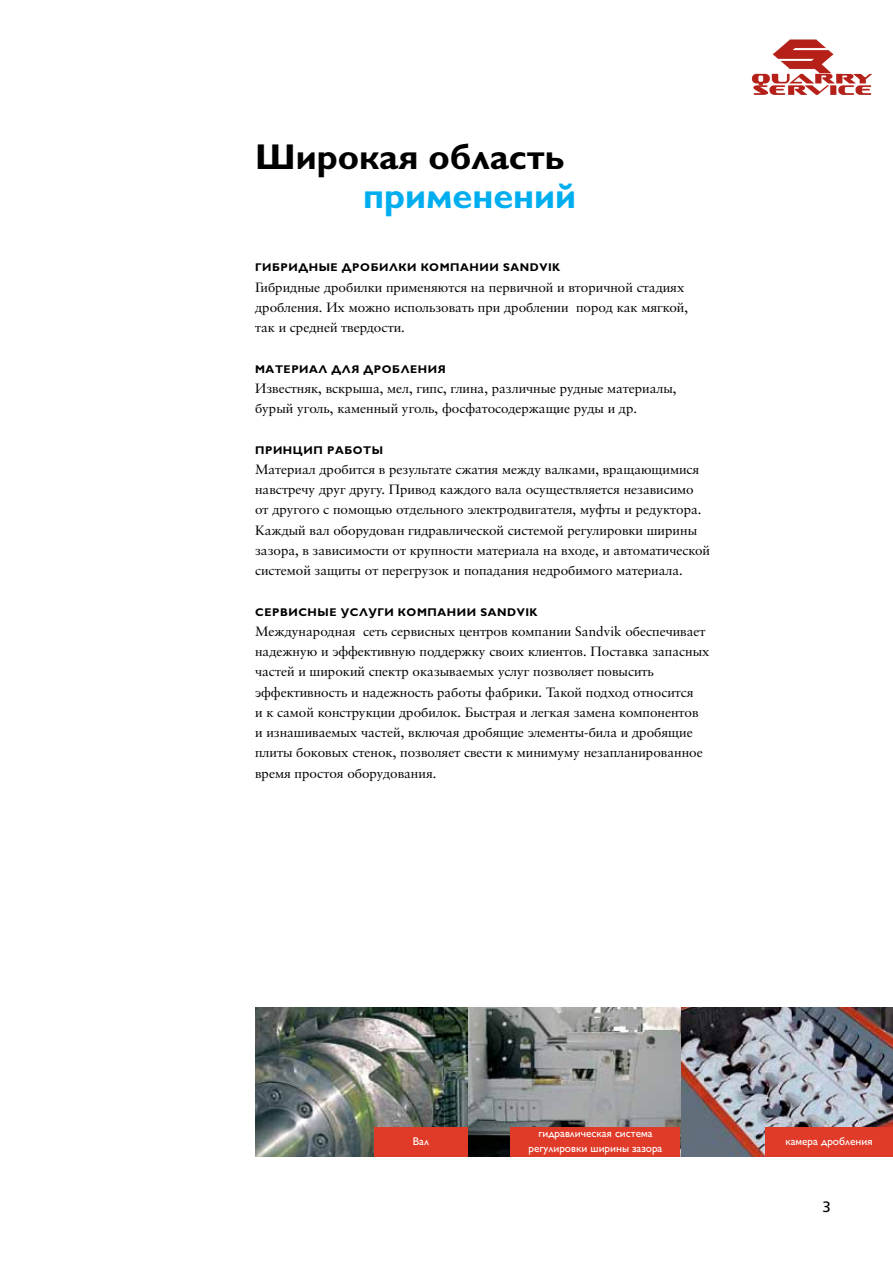
<style>
.page{position:relative;width:893px;height:1263px;background:#fff}
.page>*{position:absolute;margin:0;border:0;box-sizing:border-box;transform-origin:0 0}
.t1{font:700 36px "Gill Sans Cyr";color:#000}
.t2{font:700 36px "Gill Sans Cyr";color:#00aeef}
.t3{font:15px "Free Set";color:#000}
.t4{font:13.5px/20.2px "Sabon C";color:#000}
.t5{font:700 11.25px "Gill Sans Cyr";letter-spacing:.05em;color:#000}
.t6{font:11.25px/15px "Gill Sans C";color:#fff;text-align:center}
</style>
<div class="page">
<img style="left:680px;top:1008px;width:213px;height:149px">
<svg style="left:468px;top:1008px;width:212px;height:149px;background:#888b8a"></svg>
<img style="left:255px;top:1008px;width:213px;height:149px">
<div style="left:374px;top:1127px;width:94px;height:30px;background:#e03b28"></div>
<div style="left:511px;top:1127px;width:169px;height:30px;background:#e03b28"></div>
<div style="left:765px;top:1127px;width:128px;height:30px;background:#e03b28"></div>
<img style="left:751px;top:39px;width:121px;height:56px">
<h1 class="t1" style="left:255px;top:136px;width:311px">ШИРОКАЯ ОБЛАСТЬ</h1>
<h1 class="t2" style="left:363px;top:175px;width:215px">ПРИМЕНЕНИЙ</h1>
<p class="t5" style="left:255px;top:261px;width:307px">ГИБРИДНЫЕ ДРОБИЛКИ КОМПАНИИ SANDVIK</p>
<p class="t4" style="left:255px;top:277px;width:435px">Гибридные дробилки применяются на первичной и вторичной стадиях дробления. Их можно использовать при дроблении пород как мягкой, так и средней твердости.</p>
<p class="t5" style="left:255px;top:362px;width:190px">МАТЕРИАЛ ДЛЯ ДРОБЛЕНИЯ</p>
<p class="t4" style="left:255px;top:378px;width:423px">Известняк, вскрыша, мел, гипс, глина, различные рудные материалы, бурый уголь, каменный уголь, фосфатосодержащие руды и др.</p>
<p class="t5" style="left:255px;top:443px;width:130px">ПРИНЦИП РАБОТЫ</p>
<p class="t4" style="left:255px;top:459px;width:456px">Материал дробится в результате сжатия между валками, вращающимися навстречу друг другу. Привод каждого вала осуществляется независимо от другого с помощью отдельного электродвигателя, муфты и редуктора.<br>Каждый вал оборудован гидравлической системой регулировки ширины зазора, в зависимости от крупности материала на входе, и автоматической системой защиты от перегрузок и попадания недробимого материала.</p>
<p class="t5" style="left:255px;top:605px;width:284px">СЕРВИСНЫЕ УСЛУГИ КОМПАНИИ SANDVIK</p>
<p class="t4" style="left:255px;top:621px;width:456px">Международная сеть сервисных центров компании Sandvik обеспечивает надежную и эффективную поддержку своих клиентов. Поставка запасных частей и широкий спектр оказываемых услуг позволяет повысить эффективность и надежность работы фабрики. Такой подход относится<br>и к самой конструкции дробилок. Быстрая и легкая замена компонентов<br>и изнашиваемых частей, включая дробящие элементы-била и дробящие плиты боковых стенок, позволяет свести к минимуму незапланированное время простоя оборудования.</p>
<p class="t6" style="left:413px;top:1133px;width:18px">Вал</p>
<p class="t6" style="left:528px;top:1126px;width:135px">гидравлическая система регулировки ширины зазора</p>
<p class="t6" style="left:785px;top:1133px;width:89px">камера дробления</p>
<p class="t3" style="left:822px;top:1197px;width:10px">3</p>
</div>
